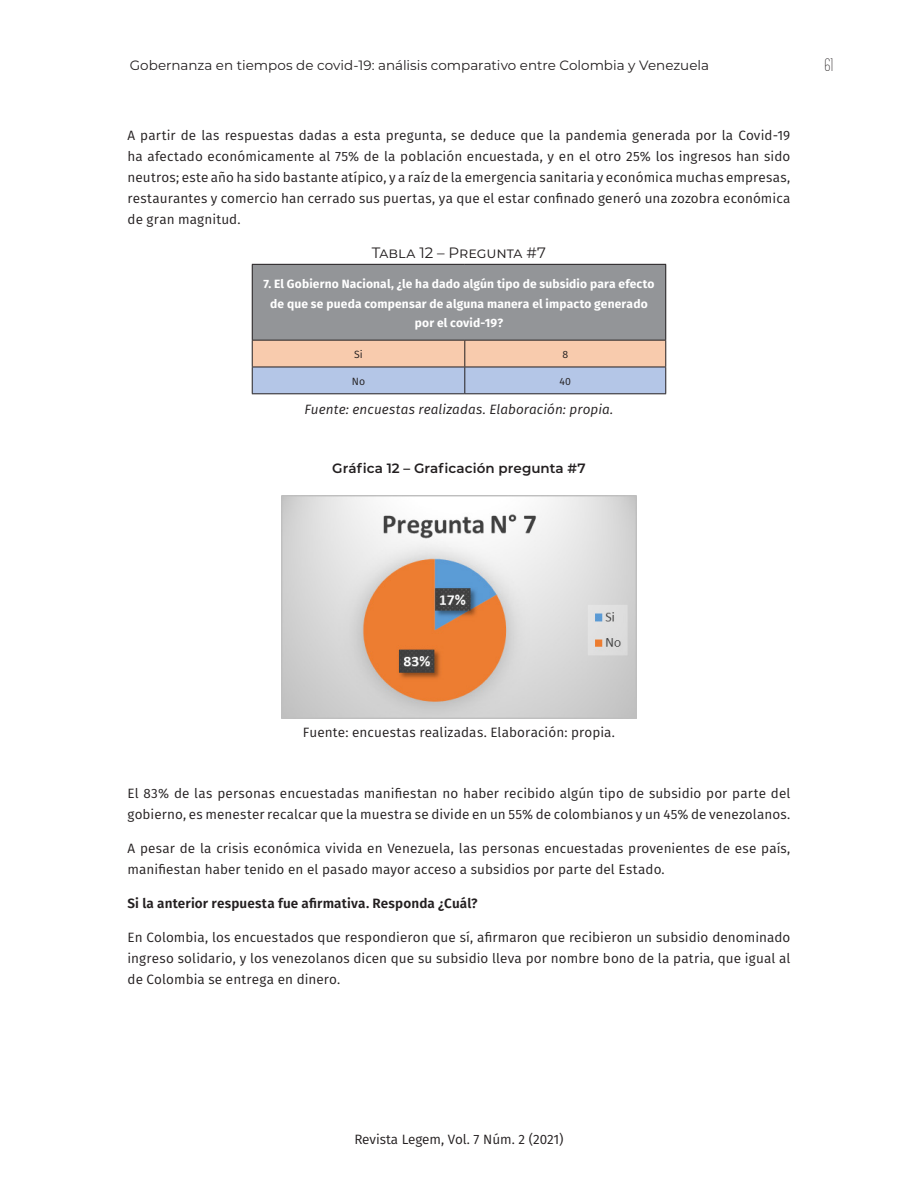
<style>
.page{position:relative;width:918px;height:1188px;background:#fff}
.page>*{position:absolute;margin:0;border:0;box-sizing:border-box;transform-origin:0 0}
.t1{font:300 18px "Canter";color:#231f20}
.Table_-_Title{font:15px "Montserrat";letter-spacing:-.01em;color:#231f20}
.BT_-_1st_Line{font:13.5px/21px "Fira Sans";letter-spacing:.005em;color:#231f20;text-align:justify}
.t2{font:13.5px "Montserrat";color:#231f20}
.BT_-_1st_Line-2{font:600 13.5px "Fira Sans";letter-spacing:.01em;color:#231f20}
.Table_-_Source{font:italic 13.5px "Fira Sans";letter-spacing:.005em;color:#231f20}
.Images_B_BT{font:13.5px "Fira Sans";letter-spacing:.01em;color:#231f20}
.Images_-_Title{font:600 13.5px "Montserrat";letter-spacing:.005em;color:#231f20}
.Table_-_Header{font:700 12px/19.5px "Fira Sans";letter-spacing:.015em;color:#fff;text-align:center}
.Table_-_Body_Text{font:10.5px "Fira Sans";color:#231f20}
</style>
<div class="page">
<div style="left:252px;top:264px;width:414px;height:76px;background:#939598"></div>
<hr style="left:252px;top:264px;width:213px;height:1px;background:#231f20">
<hr style="left:465px;top:264px;width:201px;height:1px;background:#231f20">
<hr style="left:252px;top:265px;width:1px;height:75px;background:#231f20">
<hr style="left:665px;top:265px;width:1px;height:75px;background:#231f20">
<svg style="left:252px;top:340px;width:414px;height:54px;background:#cdc0c1"></svg>
<img style="left:282px;top:495px;width:354px;height:224px">
<p class="t2" style="left:130px;top:56px;width:581px">Gobernanza en tiempos de covid-19: análisis comparativo entre Colombia y Venezuela</p>
<h1 class="t1" style="left:824px;top:56px;width:10px">61</h1>
<p class="BT_-_1st_Line" style="left:128px;top:125px;width:664px">A partir de las respuestas dadas a esta pregunta, se deduce que la pandemia generada por la Covid-19 ha afectado económicamente al 75% de la población encuestada, y en el otro 25% los ingresos han sido neutros; este año ha sido bastante atípico, y a raíz de la emergencia sanitaria y económica muchas empresas, restaurantes y comercio han cerrado sus puertas, ya que el estar confinado generó una zozobra económica de gran magnitud.</p>
<p class="Table_-_Title" style="left:372px;top:242px;width:176px">Tabla 12 – Pregunta #7</p>
<p class="Table_-_Header" style="left:263px;top:274px;width:393px">7. El Gobierno Nacional, ¿le ha dado algún tipo de subsidio para efecto de que se pueda compensar de alguna manera el impacto generado por el covid-19?</p>
<p class="Table_-_Body_Text" style="left:354px;top:347px;width:10px">Si</p>
<p class="Table_-_Body_Text" style="left:562px;top:347px;width:7px">8</p>
<p class="Table_-_Body_Text" style="left:352px;top:374px;width:15px">No</p>
<p class="Table_-_Body_Text" style="left:560px;top:374px;width:13px">40</p>
<p class="Table_-_Source" style="left:305px;top:399px;width:310px">Fuente: encuestas realizadas. Elaboración: propia.</p>
<p class="Images_-_Title" style="left:332px;top:459px;width:255px">Gráfica 12 – Graficación pregunta #7</p>
<p class="Images_B_BT" style="left:303px;top:722px;width:314px">Fuente: encuestas realizadas. Elaboración: propia.</p>
<p class="BT_-_1st_Line" style="left:128px;top:782px;width:664px">El 83% de las personas encuestadas manifiestan no haber recibido algún tipo de subsidio por parte del gobierno, es menester recalcar que la muestra se divide en un 55% de colombianos y un 45% de venezolanos.</p>
<p class="BT_-_1st_Line" style="left:128px;top:837px;width:664px;line-height:21.6px">A pesar de la crisis económica vivida en Venezuela, las personas encuestadas provenientes de ese país, manifiestan haber tenido en el pasado mayor acceso a subsidios por parte del Estado.</p>
<p class="BT_-_1st_Line-2" style="left:128px;top:892px;width:352px">Si la anterior respuesta fue afirmativa. Responda ¿Cuál?</p>
<p class="BT_-_1st_Line" style="left:128px;top:926px;width:664px">En Colombia, los encuestados que respondieron que sí, afirmaron que recibieron un subsidio denominado ingreso solidario, y los venezolanos dicen que su subsidio lleva por nombre bono de la patria, que igual al de Colombia se entrega en dinero.</p>
<p class="BT_-_1st_Line" style="left:354px;top:1128px;width:211px">Revista Legem, Vol. 7 Núm. 2 (2021)</p>
</div>
